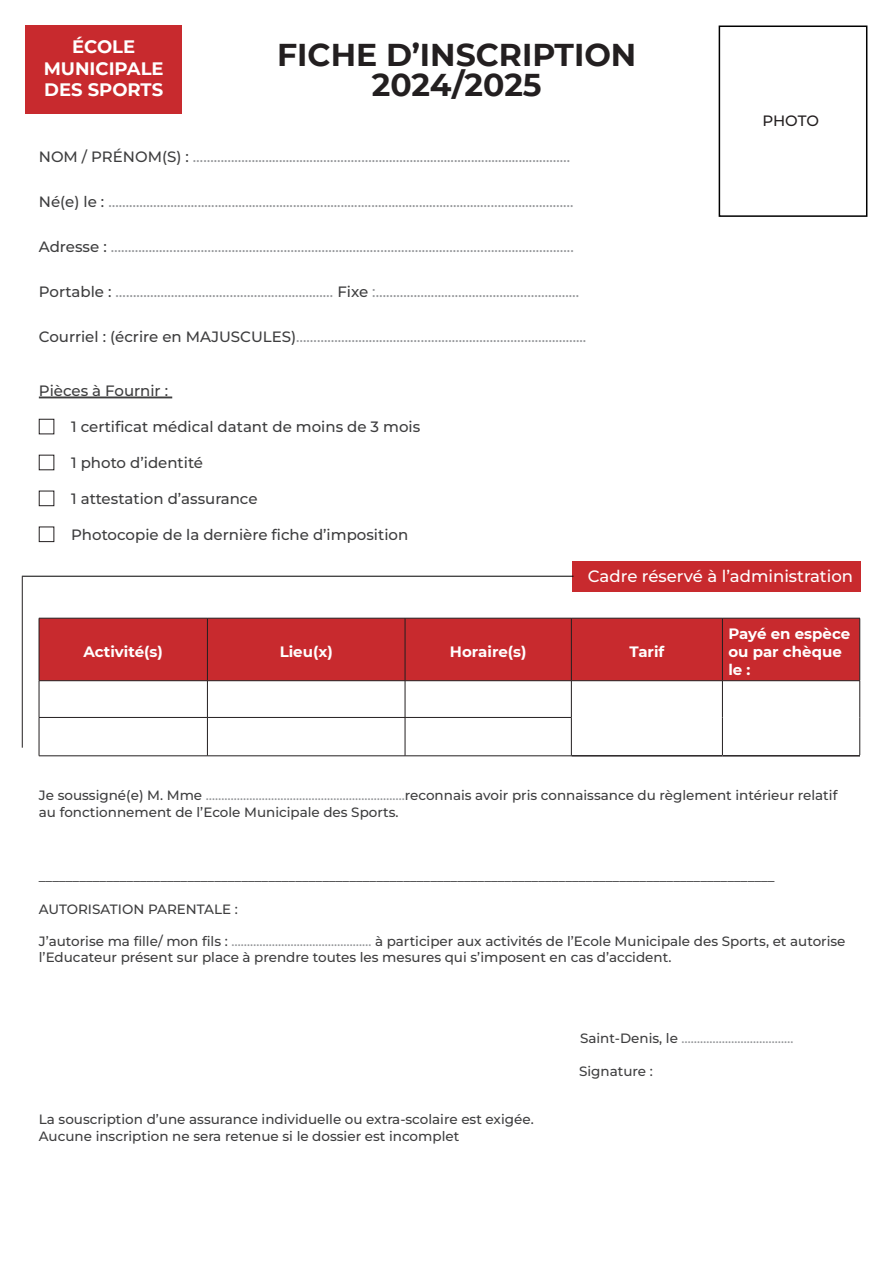
<style>
.page{position:relative;width:893px;height:1263px;background:#fff}
.page>*{position:absolute;margin:0;border:0;box-sizing:border-box;transform-origin:0 0}
.t1{font:700 31.5px/30px "Montserrat";color:#231f20;text-align:center}
.t2{font:700 18px/21.6px "Montserrat";color:#fff;text-align:center}
.t3{font:100 16.5px "Montserrat";color:#fff}
.t4{font:100 15px "Montserrat";color:#939598}
.t5{font:100 15px "Montserrat";color:#3e3e3f}
.t6{font:700 15px/18px "Montserrat";color:#fff}
.t7{font:500 15px "Montserrat";letter-spacing:-.01em;color:#231f20}
.t8{font:100 13.5px/16.2px "Montserrat";color:#3e3e3f}
.s1{color:#3e3e3f}
.s2{color:#939598}
</style>
<div class="page">
<hr style="left:39px;top:396px;width:133px;height:2px;background:#3e3e3f">
<div style="left:40px;top:619px;width:819px;height:61px;background:#c82a2e"></div>
<hr style="left:572px;top:755px;width:150px;height:1px;background:#231f20">
<hr style="left:722px;top:755px;width:138px;height:1px;background:#231f20">
<hr style="left:39px;top:618px;width:168px;height:1px;background:#231f20">
<hr style="left:39px;top:618px;width:1px;height:62px;background:#231f20">
<hr style="left:207px;top:618px;width:198px;height:1px;background:#231f20">
<hr style="left:207px;top:618px;width:1px;height:62px;background:#231f20">
<hr style="left:405px;top:618px;width:166px;height:1px;background:#231f20">
<hr style="left:405px;top:618px;width:1px;height:62px;background:#231f20">
<hr style="left:571px;top:618px;width:151px;height:1px;background:#231f20">
<hr style="left:571px;top:618px;width:1px;height:62px;background:#231f20">
<hr style="left:722px;top:618px;width:138px;height:1px;background:#231f20">
<hr style="left:722px;top:618px;width:1px;height:62px;background:#231f20">
<hr style="left:859px;top:618px;width:1px;height:62px;background:#231f20">
<hr style="left:39px;top:680px;width:168px;height:1px;background:#231f20">
<hr style="left:39px;top:681px;width:1px;height:36px;background:#231f20">
<hr style="left:207px;top:680px;width:198px;height:1px;background:#231f20">
<hr style="left:207px;top:681px;width:1px;height:36px;background:#231f20">
<hr style="left:405px;top:680px;width:166px;height:1px;background:#231f20">
<hr style="left:405px;top:681px;width:1px;height:36px;background:#231f20">
<hr style="left:571px;top:680px;width:151px;height:1px;background:#231f20">
<hr style="left:571px;top:681px;width:1px;height:36px;background:#231f20">
<hr style="left:722px;top:680px;width:138px;height:1px;background:#231f20">
<hr style="left:722px;top:681px;width:1px;height:36px;background:#231f20">
<hr style="left:859px;top:681px;width:1px;height:36px;background:#231f20">
<hr style="left:39px;top:717px;width:168px;height:1px;background:#231f20">
<hr style="left:39px;top:718px;width:1px;height:38px;background:#231f20">
<hr style="left:207px;top:717px;width:198px;height:1px;background:#231f20">
<hr style="left:207px;top:718px;width:1px;height:38px;background:#231f20">
<hr style="left:405px;top:717px;width:167px;height:1px;background:#231f20">
<hr style="left:405px;top:718px;width:1px;height:38px;background:#231f20">
<hr style="left:571px;top:718px;width:1px;height:38px;background:#231f20">
<hr style="left:722px;top:717px;width:1px;height:38px;background:#231f20">
<hr style="left:859px;top:717px;width:1px;height:38px;background:#231f20">
<hr style="left:39px;top:755px;width:168px;height:1px;background:#231f20">
<hr style="left:207px;top:755px;width:198px;height:1px;background:#231f20">
<hr style="left:405px;top:755px;width:167px;height:1px;background:#231f20">
<div style="left:39px;top:419px;width:15px;height:15px;border:1px solid #231f20"></div>
<div style="left:39px;top:491px;width:15px;height:15px;border:1px solid #231f20"></div>
<div style="left:573px;top:561px;width:288px;height:30px;background:#c82a2e"></div>
<div style="left:39px;top:527px;width:15px;height:15px;border:1px solid #231f20"></div>
<div style="left:26px;top:25px;width:156px;height:88px;background:#c82a2e"></div>
<div style="left:719px;top:26px;width:148px;height:191px;border:2px solid #000"></div>
<hr style="left:22px;top:576px;width:551px;height:1px;background:#000001">
<hr style="left:22px;top:577px;width:1px;height:171px;background:#231f20">
<h2 class="t2" style="left:44px;top:35px;width:122px">ÉCOLE<br>MUNICIPALE<br>DES SPORTS</h2>
<h1 class="t1" style="left:277px;top:38px;width:361px">FICHE D’INSCRIPTION<br>2024/2025</h1>
<p class="t4" style="left:39px;top:147px;width:533px"><span class="s1">NOM / PRÉNOM(S) :</span> ………………...................……………………….....................................………</p>
<p class="t4" style="left:39px;top:192px;width:536px"><span class="s1">Né(e) le :</span> ……………..............................................................................................………………………</p>
<p class="t4" style="left:39px;top:237px;width:536px"><span class="s1">Adresse :</span> ……………………………………………………………………………………………………………………..</p>
<p class="t4" style="left:39px;top:282px;width:542px"><span class="s1">Portable :</span> ……………………………………………………… <span class="s1">Fixe</span> :……………........………………………………</p>
<p class="t4" style="left:39px;top:327px;width:549px"><span class="s1">Courriel : (écrire en MAJUSCULES)</span>………………………………………………………………………...</p>
<p class="t5" style="left:39px;top:381px;width:131px">Pièces à Fournir :</p>
<p class="t5" style="left:71px;top:417px;width:351px">1 certificat médical datant de moins de 3 mois</p>
<p class="t5" style="left:71px;top:453px;width:134px">1 photo d’identité</p>
<p class="t5" style="left:71px;top:489px;width:188px">1 attestation d’assurance</p>
<p class="t5" style="left:71px;top:525px;width:339px">Photocopie de la dernière fiche d’imposition</p>
<p class="t7" style="left:762px;top:110px;width:58px">PHOTO</p>
<p class="t3" style="left:588px;top:565px;width:267px">Cadre réservé à l’administration</p>
<p class="t6" style="left:84px;top:642px;width:81px">Activité(s)</p>
<p class="t6" style="left:280px;top:642px;width:54px">Lieu(x)</p>
<p class="t6" style="left:450px;top:642px;width:78px">Horaire(s)</p>
<p class="t6" style="left:629px;top:642px;width:36px">Tarif</p>
<p class="t6" style="left:728px;top:624px;width:123px">Payé en espèce ou par chèque le :</p>
<p class="t8" style="left:39px;top:787px;width:800px">Je soussigné(e) M. Mme <span class="s2">……………………………………………………….</span>reconnais avoir pris connaissance du règlement intérieur relatif au fonctionnement de l’Ecole Municipale des Sports.</p>
<p class="t8" style="left:39px;top:868px;width:737px">_____________________________________________________________________________________________________________</p>
<p class="t8" style="left:39px;top:900px;width:201px">AUTORISATION PARENTALE :</p>
<p class="t8" style="left:39px;top:933px;width:808px">J’autorise ma fille/ mon fils : <span class="s2">………………………………………</span> à participer aux activités de l’Ecole Municipale des Sports, et autorise l’Educateur présent sur place à prendre toutes les mesures qui s’imposent en cas d’accident.</p>
<p class="t8" style="left:39px;top:1111px;width:496px">La souscription d’une assurance individuelle ou extra-scolaire est exigée.<br>Aucune inscription ne sera retenue si le dossier est incomplet</p>
<p class="t8" style="left:580px;top:1030px;width:215px">Saint-Denis, le <span class="s2">………………………………</span></p>
<p class="t8" style="left:579px;top:1062px;width:75px">Signature :</p>
</div>
